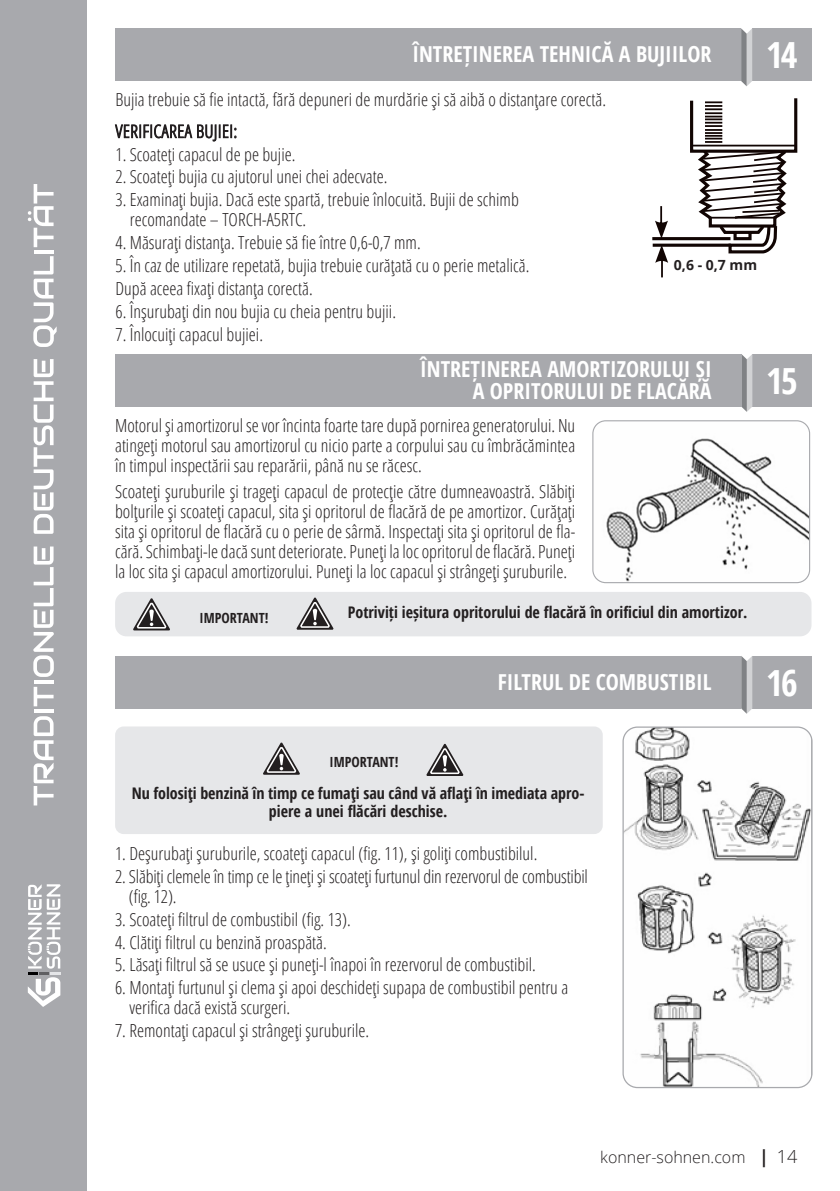
<style>
.page{position:relative;width:840px;height:1191px;background:#fff}
.page>*{position:absolute;margin:0;border:0;box-sizing:border-box;transform-origin:0 0}
.t1{font:700 condensed 36px "Open Sans";color:#fff}
.t2{font:700 condensed 22px/22px "Open Sans";color:#fff;text-align:right}
.t3{font:300 condensed 18px/20px "Open Sans";color:#231f20}
.t4{font:700 condensed 16px/18px "Open Sans";color:#231f20;text-align:center}
.t5{font:300 16px "Open Sans";color:#231f20}
.t6{font:700 condensed 14px "Open Sans";color:#231f20}
.t7{font:700 14px "Open Sans";color:#231f20}
.s1{font-weight:700;font-stretch:condensed;font-size:18px}
.s2{font-size:18px}
</style>
<div class="page">
<hr style="left:839px;top:0;width:1px;height:1191px;background:#a8a9ad">
<div style="left:0;top:0;width:87px;height:1191px;background:#a8a9ad"></div>
<svg style="left:34px;top:716px;width:20px;height:89px"></svg>
<hr style="left:34px;top:709px;width:20px;height:3px;background:#fff">
<svg style="left:34px;top:687px;width:20px;height:19px"></svg>
<hr style="left:34px;top:680px;width:20px;height:4px;background:#fff">
<svg style="left:33px;top:546px;width:21px;height:131px"></svg>
<svg style="left:34px;top:359px;width:20px;height:175px"></svg>
<svg style="left:33px;top:256px;width:24px;height:91px"></svg>
<hr style="left:34px;top:250px;width:20px;height:3px;background:#fff">
<svg style="left:28px;top:184px;width:26px;height:63px"></svg>
<div style="left:751px;top:28px;width:60px;height:53px;background:#a8a9ad"></div>
<svg style="left:740px;top:28px;width:11px;height:58px"></svg>
<div style="left:115px;top:28px;width:625px;height:53px;background:#a8a9ad"></div>
<hr style="left:652px;top:237px;width:78px;height:3px;background:#110503">
<hr style="left:652px;top:244px;width:78px;height:3px;background:#110503">
<svg style="left:654px;top:206px;width:13px;height:32px"></svg>
<svg style="left:654px;top:246px;width:13px;height:31px"></svg>
<svg style="left:688px;top:98px;width:110px;height:156px"></svg>
<img style="left:594px;top:421px;width:215px;height:161px">
<div style="left:592px;top:420px;width:217px;height:163px;border:1px solid #a8a9ad;border-radius:13px"></div>
<div style="left:115px;top:592px;width:696px;height:44px;background:#e6e7e9;border-radius:11px"></div>
<div style="left:752px;top:354px;width:59px;height:52px;background:#a8a9ad"></div>
<svg style="left:740px;top:354px;width:12px;height:58px"></svg>
<div style="left:115px;top:354px;width:625px;height:52px;background:#a8a9ad"></div>
<svg style="left:133px;top:598px;width:37px;height:32px"></svg>
<svg style="left:296px;top:597px;width:37px;height:32px"></svg>
<div style="left:751px;top:656px;width:60px;height:52px;background:#a8a9ad"></div>
<svg style="left:740px;top:656px;width:11px;height:58px"></svg>
<div style="left:115px;top:656px;width:625px;height:52px;background:#a8a9ad"></div>
<img style="left:624px;top:728px;width:187px;height:359px">
<div style="left:622px;top:726px;width:190px;height:362px;border:1px solid #a8a9ad;border-radius:14px"></div>
<div style="left:115px;top:726px;width:487px;height:108px;background:#e6e7e9;border-radius:9px"></div>
<svg style="left:263px;top:742px;width:37px;height:32px"></svg>
<svg style="left:426px;top:743px;width:37px;height:33px"></svg>
<svg style="left:28px;top:884px;width:32px;height:123px"></svg>
<p class="t2" style="left:412px;top:43px;width:300px">ÎNTREȚINEREA TEHNICĂ A BUJIILOR</p>
<h1 class="t1" style="left:765px;top:30px;width:33px">14</h1>
<p class="t3" style="left:115px;top:83px;width:492px;line-height:31.4px">Bujia trebuie să fie intactă, fără depuneri de murdărie și să aibă o distanțare corectă.<br>VERIFICAREA BUJIEI:</p>
<p class="t3" style="left:115px;top:143px;width:181px">1. Scoateți capacul de pe bujie.</p>
<p class="t3" style="left:115px;top:166px;width:273px">2. Scoateți bujia cu ajutorul unei chei adecvate.</p>
<p class="t3" style="left:130px;top:189px;width:390px;text-indent:-14px">3. Examinați bujia. Dacă este spartă, trebuie înlocuită. Bujii de schimb recomandate – TORCH-A5RTC.</p>
<p class="t3" style="left:115px;top:232px;width:306px">4. Măsurați distanța. Trebuie să fie între 0,6-0,7 mm.</p>
<p class="t3" style="left:115px;top:253px;width:415px;line-height:22.8px">5. În caz de utilizare repetată, bujia trebuie curățată cu o perie metalică.<br>După aceea fixați distanța corectă.</p>
<p class="t3" style="left:115px;top:300px;width:282px">6. Înșurubați din nou bujia cu cheia pentru bujii.</p>
<p class="t3" style="left:115px;top:323px;width:149px">7. Înlocuiți capacul bujiei.</p>
<p class="t7" style="left:673px;top:254px;width:85px">0,6 - 0,7 mm</p>
<p class="t2" style="left:420px;top:357px;width:293px">ÎNTREȚINEREA AMORTIZORULUI ȘI<br>A OPRITORULUI DE FLACĂRĂ</p>
<h1 class="t1" style="left:765px;top:356px;width:33px">15</h1>
<p class="t3" style="left:115px;top:415px;width:461px;text-align:justify">Motorul și amortizorul se vor încinta foarte tare după pornirea generatorului. Nu atingeți motorul sau amortizorul cu nicio parte a corpului sau cu îmbrăcămintea în timpul inspectării sau reparării, până nu se răcesc.</p>
<p class="t3" style="left:115px;top:480px;width:461px;text-align:justify">Scoateți șuruburile și trageți capacul de protecție către dumneavoastră. Slăbiți bolțurile și scoateți capacul, sita și opritorul de flacără de pe amortizor. Curățați sita și opritorul de flacără cu o perie de sârmă. Inspectați sita și opritorul de fla&shy;cără. Schimbați-le dacă sunt deteriorate. Puneți la loc opritorul de flacără. Puneți la loc sita și capacul amortizorului. Puneți la loc capacul și strângeți șuruburile.</p>
<p class="t4" style="left:347px;top:603px;width:401px">Potriviți ieșitura opritorului de flacără în orificiul din amortizor.</p>
<p class="t6" style="left:199px;top:608px;width:70px">IMPORTANT!</p>
<p class="t6" style="left:329px;top:752px;width:70px">IMPORTANT!</p>
<p class="t2" style="left:497px;top:670px;width:215px">FILTRUL DE COMBUSTIBIL</p>
<h1 class="t1" style="left:765px;top:657px;width:33px">16</h1>
<p class="t4" style="left:132px;top:784px;width:454px">Nu folosiți benzină în timp ce fumați sau când vă aflați în imediata apro&shy;piere a unei flăcări deschise.</p>
<p class="t3" style="left:115px;top:843px;width:423px">1. Deșurubați șuruburile, scoateți capacul (fig. 11), și goliți combustibilul.</p>
<p class="t3" style="left:129px;top:865px;width:460px;text-indent:-14px">2. Slăbiți clemele în timp ce le țineți și scoateți furtunul din rezervorul de combustibil (fig. 12).</p>
<p class="t3" style="left:115px;top:908px;width:237px">3. Scoateți filtrul de combustibil (fig. 13).</p>
<p class="t3" style="left:115px;top:931px;width:213px">4. Clătiți filtrul cu benzină proaspătă.</p>
<p class="t3" style="left:115px;top:954px;width:422px">5. Lăsați filtrul să se usuce și puneți-l înapoi în rezervorul de combustibil.</p>
<p class="t3" style="left:129px;top:977px;width:440px;text-indent:-14px">6. Montați furtunul și clema și apoi deschideți supapa de combustibil pentru a verifica dacă există scurgeri.</p>
<p class="t3" style="left:115px;top:1020px;width:255px">7. Remontați capacul și strângeți șuruburile.</p>
<p class="t5" style="left:600px;top:1146px;width:198px">konner-sohnen.com <span class="s1">|</span> <span class="s2">14</span></p>
</div>
